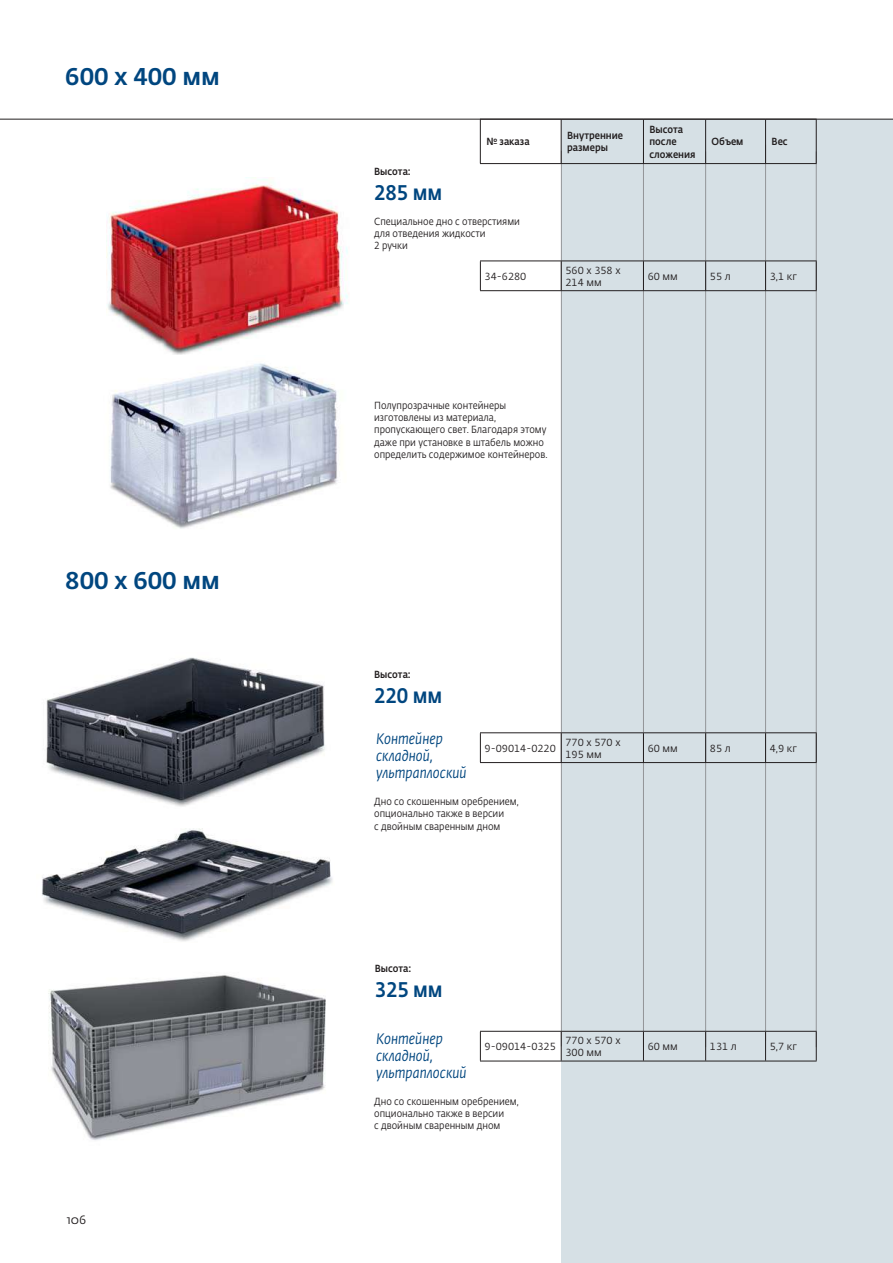
<style>
.page{position:relative;width:893px;height:1263px;background:#fff}
.page>*{position:absolute;margin:0;border:0;box-sizing:border-box;transform-origin:0 0}
.t1{font:500 24px "Fedra Sans Pro";color:#00467f}
.t2{font:500 21px "Fedra Sans Pro";color:#00467f;scale:.9 1}
.t3{font:italic 15px/17.1px "Fedra Sans Pro";color:#00467f;scale:.9 1}
.t4{font:12px "Fedra Sans Pro";color:#231f20}
.t5{font:10.2px/12.3px "Fedra Sans Pro";color:#231f20;scale:.9 1}
.t6{font:10.2px/12.3px "Fedra Sans Pro";color:#231f20}
.t7{font:500 10.2px/12.3px "Fedra Sans Pro";color:#231f20;scale:.9 1}
</style>
<div class="page">
<img style="left:107px;top:177px;width:241px;height:178px">
<img style="left:110px;top:363px;width:228px;height:166px">
<div style="left:561px;top:119px;width:331px;height:1144px;background:#d6e0e5"></div>
<hr style="left:561px;top:151px;width:1px;height:895px;background:#939598">
<hr style="left:643px;top:151px;width:1px;height:896px;background:#939598">
<hr style="left:705px;top:151px;width:1px;height:896px;background:#939598">
<hr style="left:765px;top:145px;width:1px;height:895px;background:#939598">
<hr style="left:815px;top:151px;width:1px;height:896px;background:#939598">
<hr style="left:480px;top:261px;width:81px;height:1px;background:#231f20">
<svg style="left:480px;top:261px;width:1px;height:29px"></svg>
<hr style="left:561px;top:261px;width:82px;height:1px;background:#231f20">
<svg style="left:561px;top:261px;width:1px;height:29px"></svg>
<hr style="left:643px;top:261px;width:62px;height:1px;background:#231f20">
<svg style="left:643px;top:261px;width:1px;height:29px"></svg>
<hr style="left:705px;top:261px;width:60px;height:1px;background:#231f20">
<svg style="left:705px;top:261px;width:1px;height:29px"></svg>
<hr style="left:765px;top:261px;width:51px;height:1px;background:#231f20">
<svg style="left:765px;top:261px;width:1px;height:29px"></svg>
<svg style="left:815px;top:261px;width:1px;height:29px"></svg>
<hr style="left:480px;top:290px;width:336px;height:1px;background:#231f20">
<hr style="left:480px;top:1031px;width:81px;height:1px;background:#231f20">
<svg style="left:480px;top:1032px;width:1px;height:29px"></svg>
<hr style="left:561px;top:1031px;width:82px;height:1px;background:#231f20">
<svg style="left:561px;top:1032px;width:1px;height:29px"></svg>
<hr style="left:643px;top:1031px;width:62px;height:1px;background:#231f20">
<svg style="left:643px;top:1032px;width:1px;height:29px"></svg>
<hr style="left:705px;top:1031px;width:60px;height:1px;background:#231f20">
<svg style="left:705px;top:1032px;width:1px;height:29px"></svg>
<hr style="left:765px;top:1031px;width:51px;height:1px;background:#231f20">
<svg style="left:765px;top:1032px;width:1px;height:29px"></svg>
<svg style="left:815px;top:1032px;width:1px;height:29px"></svg>
<hr style="left:480px;top:1061px;width:336px;height:1px;background:#231f20">
<hr style="left:480px;top:732px;width:81px;height:1px;background:#231f20">
<svg style="left:480px;top:733px;width:1px;height:29px"></svg>
<hr style="left:561px;top:732px;width:82px;height:1px;background:#231f20">
<svg style="left:561px;top:733px;width:1px;height:29px"></svg>
<hr style="left:643px;top:732px;width:62px;height:1px;background:#231f20">
<svg style="left:643px;top:733px;width:1px;height:29px"></svg>
<hr style="left:705px;top:732px;width:60px;height:1px;background:#231f20">
<svg style="left:705px;top:733px;width:1px;height:29px"></svg>
<hr style="left:765px;top:732px;width:51px;height:1px;background:#231f20">
<svg style="left:765px;top:733px;width:1px;height:29px"></svg>
<svg style="left:815px;top:733px;width:1px;height:29px"></svg>
<hr style="left:480px;top:762px;width:336px;height:1px;background:#231f20">
<img style="left:46px;top:657px;width:279px;height:150px">
<img style="left:42px;top:829px;width:291px;height:112px">
<img style="left:48px;top:975px;width:278px;height:166px">
<hr style="left:480px;top:120px;width:1px;height:43px;background:#231f20">
<hr style="left:560px;top:120px;width:1px;height:43px;background:#231f20">
<hr style="left:643px;top:120px;width:1px;height:43px;background:#231f20">
<hr style="left:705px;top:120px;width:1px;height:43px;background:#231f20">
<hr style="left:765px;top:120px;width:1px;height:43px;background:#231f20">
<hr style="left:815px;top:120px;width:1px;height:43px;background:#231f20">
<hr style="left:480px;top:163px;width:336px;height:1px;background:#231f20">
<hr style="left:0;top:119px;width:892px;height:1px;background:#231f20">
<h1 class="t1" style="left:65px;top:63px;width:156px">600 x 400 мм</h1>
<h1 class="t1" style="left:65px;top:567px;width:156px">800 x 600 мм</h1>
<p class="t4" style="left:67px;top:1213px;width:21px">106</p>
<p class="t7" style="left:486px;top:136px;width:50px">№ заказа</p>
<p class="t7" style="left:567px;top:130px;width:64px">Внутренние размеры</p>
<p class="t7" style="left:649px;top:123px;width:53px">Высота после сложения</p>
<p class="t7" style="left:711px;top:136px;width:37px">Объем</p>
<p class="t7" style="left:771px;top:136px;width:19px">Вес</p>
<p class="t7" style="left:374px;top:165px;width:42px">Высота:</p>
<h2 class="t2" style="left:374px;top:181px;width:77px">285 мм</h2>
<p class="t5" style="left:374px;top:215px;width:163px">Специальное дно с отверстиями для отведения жидкости<br>2 ручки</p>
<p class="t6" style="left:484px;top:270px;width:43px">34-6280</p>
<p class="t6" style="left:565px;top:264px;width:57px">560 x 358 x<br>214 мм</p>
<p class="t6" style="left:647px;top:270px;width:32px">60 мм</p>
<p class="t6" style="left:710px;top:270px;width:22px">55 л</p>
<p class="t6" style="left:769px;top:270px;width:29px">3,1 кг</p>
<p class="t5" style="left:374px;top:399px;width:194px">Полупрозрачные контейнеры изготовлены из материала, пропускающего свет. Благодаря этому даже при установке в штабель можно определить содержимое контейнеров.</p>
<p class="t7" style="left:374px;top:668px;width:42px">Высота:</p>
<h2 class="t2" style="left:374px;top:684px;width:77px">220 мм</h2>
<h3 class="t3" style="left:376px;top:731px;width:102px">Контейнер складной, ультраплоский</h3>
<p class="t6" style="left:484px;top:742px;width:73px">9-09014-0220</p>
<p class="t6" style="left:565px;top:736px;width:57px">770 x 570 x<br>195 мм</p>
<p class="t6" style="left:647px;top:742px;width:32px">60 мм</p>
<p class="t6" style="left:710px;top:742px;width:22px">85 л</p>
<p class="t6" style="left:769px;top:742px;width:29px">4,9 кг</p>
<p class="t5" style="left:374px;top:796px;width:162px">Дно со скошенным оребрением, опционально также в версии<br>с двойным сваренным дном</p>
<p class="t7" style="left:374px;top:962px;width:42px">Высота:</p>
<h2 class="t2" style="left:374px;top:978px;width:77px">325 мм</h2>
<h3 class="t3" style="left:376px;top:1030px;width:102px">Контейнер складной, ультраплоский</h3>
<p class="t6" style="left:484px;top:1040px;width:73px">9-09014-0325</p>
<p class="t6" style="left:565px;top:1034px;width:57px">770 x 570 x<br>300 мм</p>
<p class="t6" style="left:647px;top:1040px;width:32px">60 мм</p>
<p class="t6" style="left:710px;top:1040px;width:28px">131 л</p>
<p class="t6" style="left:769px;top:1040px;width:29px">5,7 кг</p>
<p class="t5" style="left:374px;top:1095px;width:162px">Дно со скошенным оребрением, опционально также в версии<br>с двойным сваренным дном</p>
</div>
